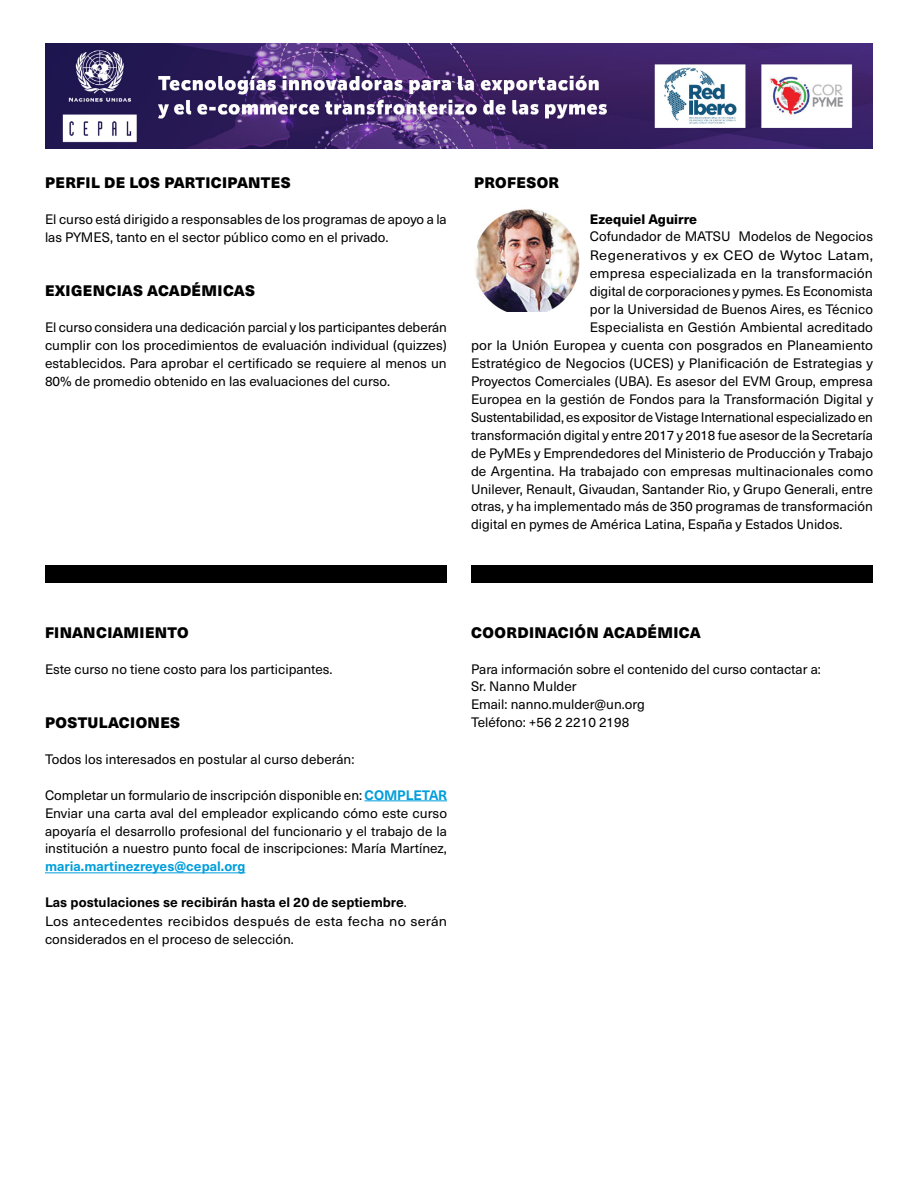
<style>
.page{position:relative;width:918px;height:1188px;background:#fff}
.page>*{position:absolute;margin:0;border:0;box-sizing:border-box;transform-origin:0 0}
.t1{font:900 15px "Neue Haas Unica W1 G";letter-spacing:.025em;color:#000}
.t2{font:13.5px/18px "Neue Haas Unica W1 G";color:#000}
.t3{font:13.5px "Neue Haas Unica W1 G";color:#000;scale:1.04 1}
.t4{font:13.5px "Neue Haas Unica W1 G";letter-spacing:.02em;color:#000;scale:1.08 1}
.t5{font:700 13.5px "Neue Haas Unica W1 G";color:#009edb}
.t6{font:800 13.5px "Neue Haas Unica W1 G";color:#000}
.s1{font-weight:700;color:#009edb}
.s2{font-weight:700}
</style>
<div class="page">
<img style="left:45px;top:44px;width:828px;height:104px">
<img style="left:475px;top:209px;width:104px;height:103px">
<div style="left:471px;top:566px;width:402px;height:18px;background:#000"></div>
<div style="left:45px;top:566px;width:402px;height:18px;background:#000"></div>
<hr style="left:364px;top:801px;width:83px;height:1px;background:#009edb">
<hr style="left:45px;top:873px;width:200px;height:1px;background:#009edb">
<p class="t1" style="left:45px;top:170px;width:247px">PERFIL DE LOS PARTICIPANTES</p>
<p class="t2" style="left:45px;top:209px;width:403px">El curso está dirigido a responsables de los programas de apoyo a la las PYMES, tanto en el sector público como en el privado.</p>
<p class="t1" style="left:45px;top:278px;width:211px">EXIGENCIAS ACADÉMICAS</p>
<p class="t2" style="left:45px;top:317px;width:403px;text-align:justify">El curso considera una dedicación parcial y los participantes deberán cumplir con los procedimientos de evaluación individual (quizzes) establecidos. Para aprobar el certificado se requiere al menos un 80% de promedio obtenido en las evaluaciones del curso.</p>
<p class="t1" style="left:474px;top:170px;width:87px">PROFESOR</p>
<p class="t6" style="left:590px;top:208px;width:109px">Ezequiel Aguirre</p>
<p class="t2" style="left:590px;top:227px;width:285px">Cofundador de MATSU Modelos de Negocios</p>
<p class="t4" style="left:590px;top:245px;width:264px">Regenerativos y ex CEO de Wytoc Latam,</p>
<p class="t3" style="left:590px;top:263px;width:274px">empresa especializada en la transformación</p>
<p class="t2" style="left:590px;top:281px;width:285px">digital de corporaciones y pymes. Es Economista</p>
<p class="t2" style="left:590px;top:299px;width:285px">por la Universidad de Buenos Aires, es Técnico</p>
<p class="t2" style="left:590px;top:317px;width:285px">Especialista en Gestión Ambiental acreditado</p>
<p class="t2" style="left:471px;top:335px;width:404px">por la Unión Europea y cuenta con posgrados en Planeamiento</p>
<p class="t2" style="left:471px;top:353px;width:404px">Estratégico de Negocios (UCES) y Planificación de Estrategias y</p>
<p class="t2" style="left:471px;top:371px;width:404px">Proyectos Comerciales (UBA). Es asesor del EVM Group, empresa</p>
<p class="t2" style="left:471px;top:389px;width:404px">Europea en la gestión de Fondos para la Transformación Digital y</p>
<p class="t2" style="left:471px;top:407px;width:403px">Sustentabilidad, es expositor de Vistage International especializado en</p>
<p class="t2" style="left:471px;top:425px;width:403px">transformación digital y entre 2017 y 2018 fue asesor de la Secretaría</p>
<p class="t2" style="left:471px;top:443px;width:404px">de PyMEs y Emprendedores del Ministerio de Producción y Trabajo</p>
<p class="t2" style="left:471px;top:461px;width:404px">de Argentina. Ha trabajado con empresas multinacionales como</p>
<p class="t2" style="left:471px;top:479px;width:403px">Unilever, Renault, Givaudan, Santander Rio, y Grupo Generali, entre</p>
<p class="t2" style="left:471px;top:497px;width:404px">otras, y ha implementado más de 350 programas de transformación</p>
<p class="t2" style="left:471px;top:515px;width:373px">digital en pymes de América Latina, España y Estados Unidos.</p>
<p class="t1" style="left:45px;top:620px;width:145px">FINANCIAMIENTO</p>
<p class="t2" style="left:45px;top:659px;width:289px">Este curso no tiene costo para los participantes.</p>
<p class="t1" style="left:45px;top:710px;width:137px">POSTULACIONES</p>
<p class="t2" style="left:45px;top:749px;width:311px">Todos los interesados en postular al curso deberán:</p>
<p class="t2" style="left:45px;top:785px;width:404px;text-align:justify">Completar un formulario de inscripción disponible en: <span class="s1">COMPLETAR </span>Enviar una carta aval del empleador explicando cómo este curso apoyaría el desarrollo profesional del funcionario y el trabajo de la institución a nuestro punto focal de inscripciones: María Martínez,</p>
<p class="t5" style="left:45px;top:856px;width:202px">maria.martinezreyes@cepal.org</p>
<p class="t2" style="left:45px;top:893px;width:404px"><span class="s2">Las postulaciones se recibirán hasta el 20 de septiembre</span>.<br>Los antecedentes recibidos después de esta fecha no serán considerados en el proceso de selección.</p>
<p class="t1" style="left:471px;top:620px;width:231px">COORDINACIÓN ACADÉMICA</p>
<p class="t2" style="left:471px;top:659px;width:351px">Para información sobre el contenido del curso contactar a:<br>Sr. Nanno Mulder<br>Email: nanno.mulder@un.org<br>Teléfono: +56 2 2210 2198</p>
</div>
